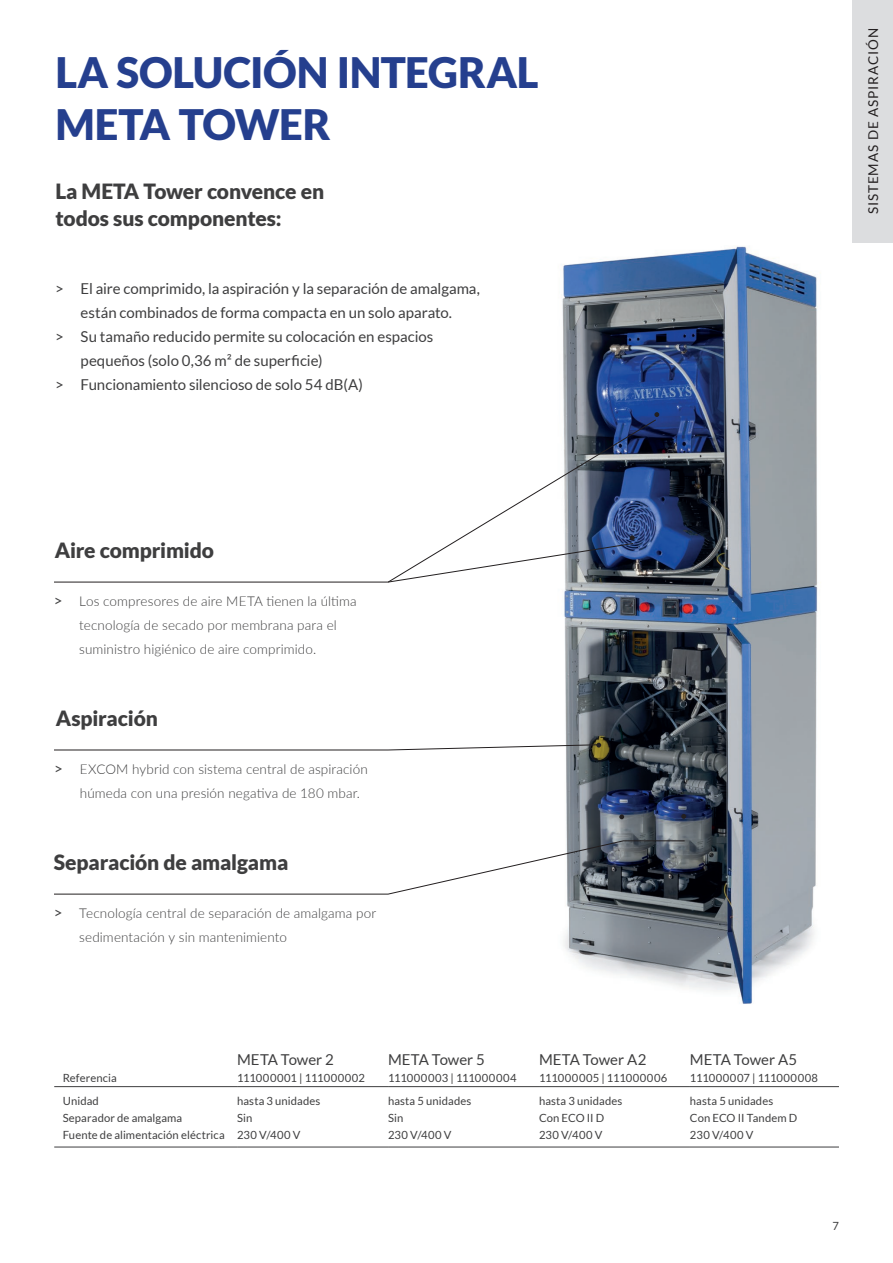
<style>
.page{position:relative;width:893px;height:1263px;background:#fff}
.page>*{position:absolute;margin:0;border:0;box-sizing:border-box;transform-origin:0 0}
.t1{font:900 42px "Lato";letter-spacing:-.01em;color:#253f8e}
.highlights_rechts{font:900 21px/27px "Lato";letter-spacing:-.005em;color:#3e3e3f}
.Tabelle_Überschrift_Grundschnitt_Lato_Re{font:15px/24px "Lato";color:#3e3e3f;text-align:center}
.t2{font:300 13.5px/24px "Lato";letter-spacing:.01em;color:#3e3e3f}
.blau{font:13.5px "Lato";letter-spacing:.07em;color:#231f20}
.tabelle{font:11.25px "Lato";letter-spacing:.01em;color:#3e3e3f}
.tabelle_Grundschnitt_Lato_Regular_7_5_AN{font:11.25px "Lato";letter-spacing:.01em;color:#3e3e3f}
.tabelle_Grundschnitt_Lato_Regular_7_5_AN-2{font:11.25px "Lato";letter-spacing:.04em;color:#3e3e3f}
.tabelle_Grundschnitt_Lato_Regular_7_5_AN-3{font:11.25px "Lato";letter-spacing:.03em;color:#3e3e3f}
.tabelle_Grundschnitt_Lato_Regular_7_5_AN-4{font:11.25px "Lato";letter-spacing:.035em;color:#3e3e3f}
.s1{font-weight:400;font-size:15px}
</style>
<div class="page">
<img style="left:562px;top:246px;width:256px;height:758px">
<svg style="left:619px;top:814px;width:5px;height:5px"></svg>
<svg style="left:681px;top:814px;width:5px;height:5px"></svg>
<svg style="left:54px;top:743px;width:547px;height:8px"></svg>
<svg style="left:54px;top:412px;width:605px;height:171px"></svg>
<svg style="left:54px;top:840px;width:631px;height:55px"></svg>
<div style="left:853px;top:0;width:40px;height:242px;background:#dcdddf"></div>
<hr style="left:54px;top:1086px;width:183px;height:1px;background:#3e3e3f">
<hr style="left:237px;top:1086px;width:151px;height:1px;background:#3e3e3f">
<hr style="left:388px;top:1086px;width:151px;height:1px;background:#3e3e3f">
<hr style="left:539px;top:1086px;width:151px;height:1px;background:#3e3e3f">
<hr style="left:690px;top:1086px;width:149px;height:1px;background:#3e3e3f">
<hr style="left:54px;top:1147px;width:183px;height:1px;background:#3e3e3f">
<hr style="left:237px;top:1147px;width:151px;height:1px;background:#3e3e3f">
<hr style="left:388px;top:1147px;width:151px;height:1px;background:#3e3e3f">
<hr style="left:539px;top:1147px;width:151px;height:1px;background:#3e3e3f">
<hr style="left:690px;top:1147px;width:149px;height:1px;background:#3e3e3f">
<p class="t1" style="left:55px;top:48px;width:485px">LA SOLUCIÓN INTEGRAL</p>
<p class="t1" style="left:55px;top:100px;width:277px">META TOWER</p>
<p class="highlights_rechts" style="left:55px;top:177px;width:270px">La META Tower convence en todos sus componentes:</p>
<p class="Tabelle_Überschrift_Grundschnitt_Lato_Re" style="left:55px;top:276px;width:426px">&gt; El aire comprimido, la aspiración y la separación de amalgama, están combinados de forma compacta en un solo aparato.</p>
<p class="Tabelle_Überschrift_Grundschnitt_Lato_Re" style="left:81px;top:324px;width:354px;text-align:left;text-indent:-26px">&gt; Su tamaño reducido permite su colocación en espacios pequeños (solo 0,36 m² de superficie)</p>
<p class="Tabelle_Überschrift_Grundschnitt_Lato_Re" style="left:55px;top:372px;width:310px">&gt; Funcionamiento silencioso de solo 54 dB(A)</p>
<p class="blau" style="left:866px;top:214px;width:188px;rotate:-90deg">SISTEMAS DE ASPIRACIÓN</p>
<p class="highlights_rechts" style="left:55px;top:536px;width:161px">Aire comprimido</p>
<p class="t2" style="left:79px;top:589px;width:279px;text-indent:-26px"><span class="s1">&gt;</span> Los compresores de aire META tienen la última tecnología de secado por membrana para el suministro higiénico de aire comprimido.</p>
<p class="highlights_rechts" style="left:56px;top:704px;width:104px">Aspiración</p>
<p class="t2" style="left:80px;top:757px;width:289px;text-indent:-26px"><span class="s1">&gt;</span> EXCOM hybrid con sistema central de aspiración húmeda con una presión negativa de 180 mbar.</p>
<p class="highlights_rechts" style="left:54px;top:848px;width:236px">Separación de amalgama</p>
<p class="t2" style="left:79px;top:901px;width:298px;text-indent:-26px"><span class="s1">&gt;</span> Tecnología central de separación de amalgama por sedimentación y sin mantenimiento</p>
<p class="Tabelle_Überschrift_Grundschnitt_Lato_Re" style="left:237px;top:1047px;width:98px">META Tower 2</p>
<p class="Tabelle_Überschrift_Grundschnitt_Lato_Re" style="left:388px;top:1047px;width:98px">META Tower 5</p>
<p class="Tabelle_Überschrift_Grundschnitt_Lato_Re" style="left:539px;top:1047px;width:109px">META Tower A2</p>
<p class="Tabelle_Überschrift_Grundschnitt_Lato_Re" style="left:690px;top:1047px;width:109px">META Tower A5</p>
<p class="tabelle_Grundschnitt_Lato_Regular_7_5_AN" style="left:63px;top:1072px;width:55px">Referencia</p>
<p class="tabelle_Grundschnitt_Lato_Regular_7_5_AN-3" style="left:237px;top:1072px;width:129px">111000001 | 111000002</p>
<p class="tabelle_Grundschnitt_Lato_Regular_7_5_AN-2" style="left:388px;top:1072px;width:130px">111000003 | 111000004</p>
<p class="tabelle_Grundschnitt_Lato_Regular_7_5_AN-4" style="left:539px;top:1072px;width:130px">111000005 | 111000006</p>
<p class="tabelle_Grundschnitt_Lato_Regular_7_5_AN-2" style="left:690px;top:1072px;width:130px">111000007 | 111000008</p>
<p class="tabelle" style="left:63px;top:1094px;width:38px">Unidad</p>
<p class="tabelle" style="left:237px;top:1094px;width:85px">hasta 3 unidades</p>
<p class="tabelle" style="left:388px;top:1094px;width:85px">hasta 5 unidades</p>
<p class="tabelle" style="left:539px;top:1094px;width:85px">hasta 3 unidades</p>
<p class="tabelle" style="left:690px;top:1094px;width:85px">hasta 5 unidades</p>
<p class="tabelle" style="left:63px;top:1111px;width:121px">Separador de amalgama</p>
<p class="tabelle" style="left:237px;top:1111px;width:17px">Sin</p>
<p class="tabelle" style="left:388px;top:1111px;width:17px">Sin</p>
<p class="tabelle" style="left:539px;top:1111px;width:67px">Con ECO II D</p>
<p class="tabelle" style="left:690px;top:1111px;width:109px">Con ECO II Tandem D</p>
<p class="tabelle_Grundschnitt_Lato_Regular_7_5_AN" style="left:63px;top:1128px;width:163px">Fuente de alimentación eléctrica</p>
<p class="tabelle" style="left:237px;top:1128px;width:65px">230 V/400 V</p>
<p class="tabelle" style="left:388px;top:1128px;width:65px">230 V/400 V</p>
<p class="tabelle" style="left:539px;top:1128px;width:65px">230 V/400 V</p>
<p class="tabelle" style="left:690px;top:1128px;width:65px">230 V/400 V</p>
<p class="tabelle_Grundschnitt_Lato_Regular_7_5_AN" style="left:832px;top:1220px;width:8px">7</p>
</div>
